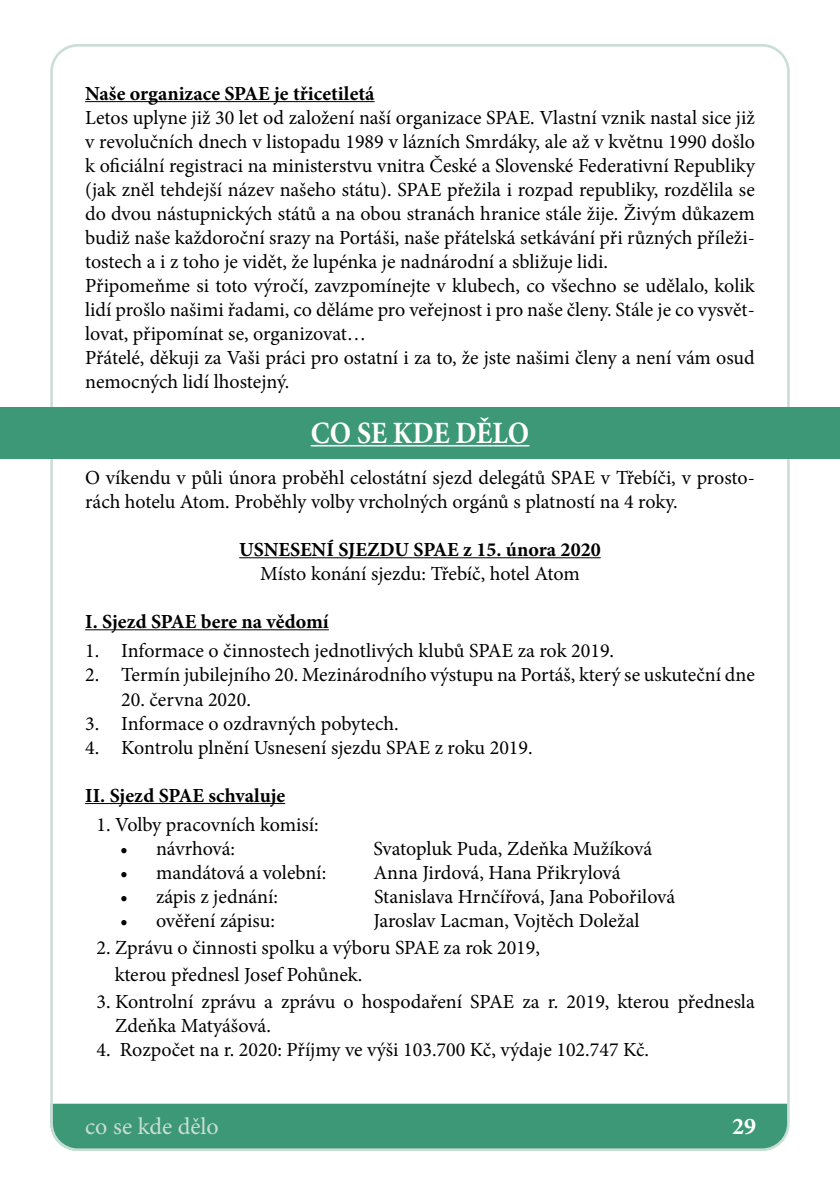
<style>
.page{position:relative;width:840px;height:1191px;background:#fff}
.page>*{position:absolute;margin:0;border:0;box-sizing:border-box;transform-origin:0 0}
.t1{font:700 31px "Minion Pro";color:#fff;scale:.9 1}
.t2{font:24px "Minion Pro";color:#caded7}
.t3{font:700 24px "Minion Pro";color:#fff}
.t4{font:20px/24px "Minion Pro";color:#000}
.t5{font:700 20px "Minion Pro";color:#000}
</style>
<div class="page">
<svg style="left:54px;top:1103px;width:734px;height:47px;background:#459c7d"></svg>
<hr style="left:85px;top:101px;width:289px;height:1px;background:#000">
<hr style="left:239px;top:557px;width:361px;height:1px;background:#000">
<hr style="left:85px;top:629px;width:244px;height:1px;background:#000">
<hr style="left:85px;top:803px;width:200px;height:1px;background:#000">
<div style="left:0;top:407px;width:839px;height:51px;background:#3c9877"></div>
<hr style="left:310px;top:445px;width:219px;height:1px;background:#fff">
<p class="t5" style="left:85px;top:79px;width:291px">Naše organizace SPAE je třicetiletá</p>
<p class="t4" style="left:85px;top:105px;width:671px">Letos uplyne již 30 let od založení naší organizace SPAE. Vlastní vznik nastal sice již v revolučních dnech v listopadu 1989 v lázních Smrdáky, ale až v květnu 1990 došlo k oficiální registraci na ministerstvu vnitra České a Slovenské Federativní Republiky (jak zněl tehdejší název našeho státu). SPAE přežila i rozpad republiky, rozdělila se do dvou nástupnických států a na obou stranách hranice stále žije. Živým důkazem budiž naše každoroční srazy na Portáši, naše přátelská setkávání při různých příleži&shy;tostech a i z toho je vidět, že lupénka je nadnárodní a sbližuje lidi.<br>Připomeňme si toto výročí, zavzpomínejte v klubech, co všechno se udělalo, kolik lidí prošlo našimi řadami, co děláme pro veřejnost i pro naše členy. Stále je co vysvět&shy;lovat, připomínat se, organizovat…<br>Přátelé, děkuji za Vaši práci pro ostatní i za to, že jste našimi členy a není vám osud nemocných lidí lhostejný.</p>
<h1 class="t1" style="left:310px;top:411px;width:244px">CO SE KDE DĚLO</h1>
<p class="t4" style="left:85px;top:465px;width:671px">O víkendu v půli února proběhl celostátní sjezd delegátů SPAE v Třebíči, v prosto&shy;rách hotelu Atom. Proběhly volby vrcholných orgánů s platností na 4 roky.</p>
<p class="t5" style="left:239px;top:535px;width:363px">USNESENÍ SJEZDU SPAE z 15. února 2020</p>
<p class="t4" style="left:260px;top:561px;width:321px">Místo konání sjezdu: Třebíč, hotel Atom</p>
<p class="t5" style="left:85px;top:607px;width:245px">I. Sjezd SPAE bere na vědomí</p>
<p class="t4" style="left:85px;top:639px;width:530px">1. Informace o činnostech jednotlivých klubů SPAE za rok 2019.</p>
<p class="t4" style="left:85px;top:663px;width:671px">2. Termín jubilejního 20. Mezinárodního výstupu na Portáš, který se uskuteční dne</p>
<p class="t4" style="left:121px;top:687px;width:131px">20. června 2020.</p>
<p class="t4" style="left:85px;top:711px;width:315px">3. Informace o ozdravných pobytech.</p>
<p class="t4" style="left:85px;top:735px;width:449px">4. Kontrolu plnění Usnesení sjezdu SPAE z roku 2019.</p>
<p class="t5" style="left:85px;top:781px;width:201px">II. Sjezd SPAE schvaluje</p>
<p class="t4" style="left:96px;top:813px;width:224px">1. Volby pracovních komisí:</p>
<p class="t4" style="left:120px;top:837px;width:117px">• návrhová:</p>
<p class="t4" style="left:373px;top:837px;width:280px">Svatopluk Puda, Zdeňka Mužíková</p>
<p class="t4" style="left:120px;top:861px;width:207px">• mandátová a volební:</p>
<p class="t4" style="left:373px;top:861px;width:248px">Anna Jirdová, Hana Přikrylová</p>
<p class="t4" style="left:120px;top:885px;width:159px">• zápis z jednání:</p>
<p class="t4" style="left:374px;top:885px;width:302px">Stanislava Hrnčířová, Jana Pobořilová</p>
<p class="t4" style="left:120px;top:909px;width:156px">• ověření zápisu:</p>
<p class="t4" style="left:373px;top:909px;width:267px">Jaroslav Lacman, Vojtěch Doležal</p>
<p class="t4" style="left:115px;top:934px;width:426px;line-height:26.8px;text-indent:-18px">2. Zprávu o činnosti spolku a výboru SPAE za rok 2019, kterou přednesl Josef Pohůnek.</p>
<p class="t4" style="left:115px;top:989px;width:640px;text-indent:-19px">3. Kontrolní zprávu a zprávu o hospodaření SPAE za r. 2019, kterou přednesla<br>Zdeňka Matyášová.</p>
<p class="t4" style="left:96px;top:1037px;width:554px">4. Rozpočet na r. 2020: Příjmy ve výši 103.700 Kč, výdaje 102.747 Kč.</p>
<p class="t2" style="left:85px;top:1110px;width:135px">co se kde dělo</p>
<p class="t3" style="left:731px;top:1109px;width:25px">29</p>
</div>
